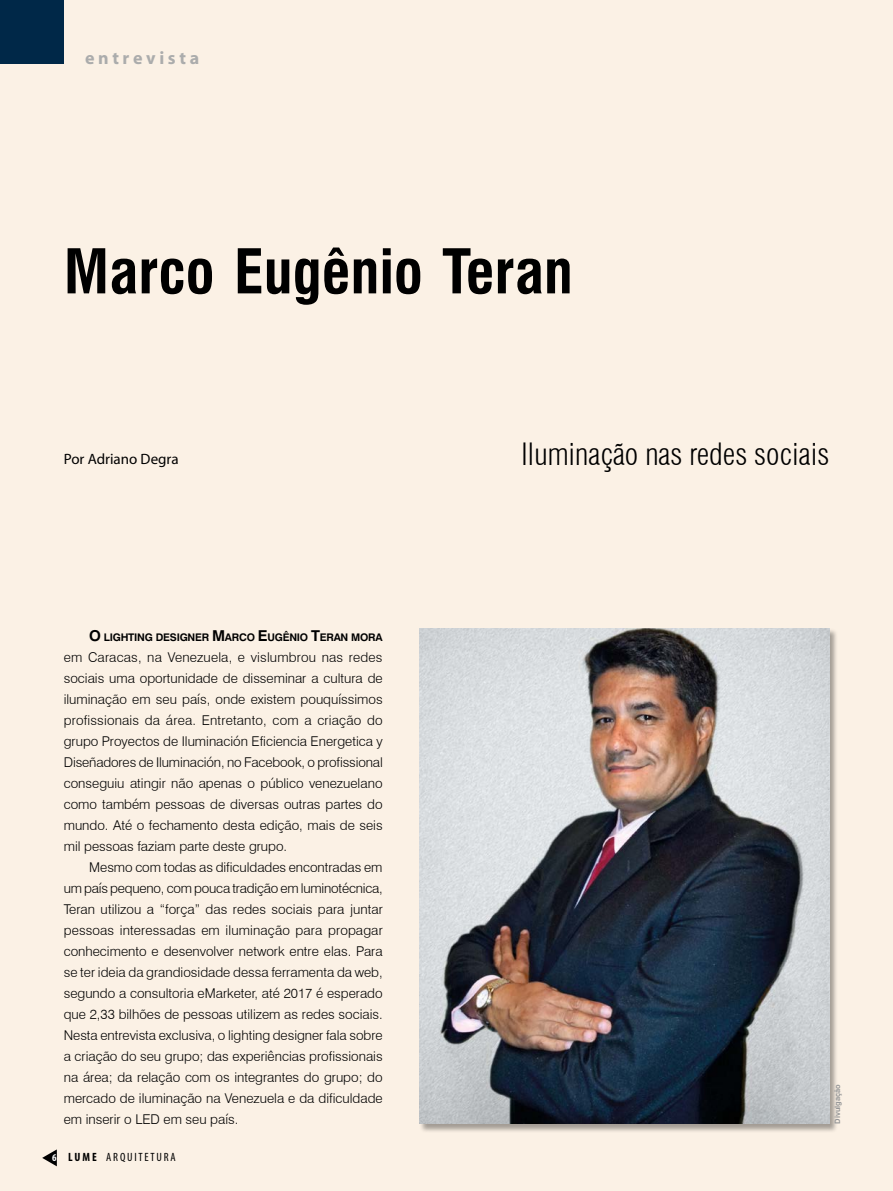
<style>
.page{position:relative;width:893px;height:1191px;background:#fbf1e5}
.page>*{position:absolute;margin:0;border:0;box-sizing:border-box;transform-origin:0 0}
.t1{font:700 condensed 60px "Swiss 721 BT";color:#000}
.t2{font:300 condensed 30px "Swiss 721 BT";color:#000}
.t3{font:700 18px "Myriad";color:#abacac}
.t4{font:15px "Myriad";color:#000}
.t5{font:300 13.5px/21px "Swiss 721 BT";color:#000;text-align:justify}
.t6{font:condensed 12px "Myriad";color:#000}
.t7{font:700 10.5px "Swiss 721 BT";letter-spacing:-.02em;color:#000}
.t8{font:700 7.5px "Swiss 721 BT";color:#969798}
.s1{font-size:15px}
.s2{font-weight:700;font-size:10.5px;color:#fff}
.s3{font-weight:700}
</style>
<div class="page">
<div style="left:419px;top:628px;width:419px;height:504px;background:#000;opacity:.35"></div>
<img style="left:420px;top:628px;width:409px;height:495px">
<div style="left:0;top:0;width:64px;height:64px;background:#002848"></div>
<svg style="left:42px;top:1149px;width:15px;height:17px"></svg>
<h3 class="t3" style="left:85px;top:48px;width:116px">e n t r e v i s t a</h3>
<h1 class="t1" style="left:64px;top:235px;width:511px">Marco Eugênio Teran</h1>
<p class="t4" style="left:64px;top:451px;width:116px">Por Adriano Degra</p>
<h2 class="t2" style="left:521px;top:436px;width:309px">Iluminação nas redes sociais</h2>
<p class="t7" style="left:89px;top:630px;width:295px"><span class="s1">O</span> LIGHTING DESIGNER <span class="s1">M</span>ARCO <span class="s1">E</span>UGÊNIO <span class="s1">T</span>ERAN MORA</p>
<p class="t5" style="left:64px;top:646px;width:321px">em Caracas, na Venezuela, e vislumbrou nas redes sociais uma oportunidade de disseminar a cultura de iluminação em seu país, onde existem pouquíssimos profissionais da área. Entretanto, com a criação do grupo Proyectos de Iluminación Eficiencia Energetica y Diseñadores de Iluminación, no Facebook, o profissional conseguiu atingir não apenas o público venezuelano como também pessoas de diversas outras partes do mundo. Até o fechamento desta edição, mais de seis mil pessoas faziam parte deste grupo.</p>
<p class="t5" style="left:64px;top:856px;width:321px;text-indent:26px">Mesmo com todas as dificuldades encontradas em um país pequeno, com pouca tradição em luminotécnica, Teran utilizou a “força” das redes sociais para juntar pessoas interessadas em iluminação para propagar conhecimento e desenvolver network entre elas. Para se ter ideia da grandiosidade dessa ferramenta da web, segundo a consultoria eMarketer, até 2017 é esperado que 2,33 bilhões de pessoas utilizem as redes sociais.<br>Nesta entrevista exclusiva, o lighting designer fala sobre a criação do seu grupo; das experiências profissionais na área; da relação com os integrantes do grupo; do mercado de iluminação na Venezuela e da dificuldade em inserir o LED em seu país.</p>
<p class="t6" style="left:52px;top:1151px;width:125px"><span class="s2">6</span> <span class="s3">L U M E</span> A R Q U I T E T U R A</p>
<p class="t8" style="left:833px;top:1123px;width:41px;rotate:-90deg">Divulgação</p>
</div>
